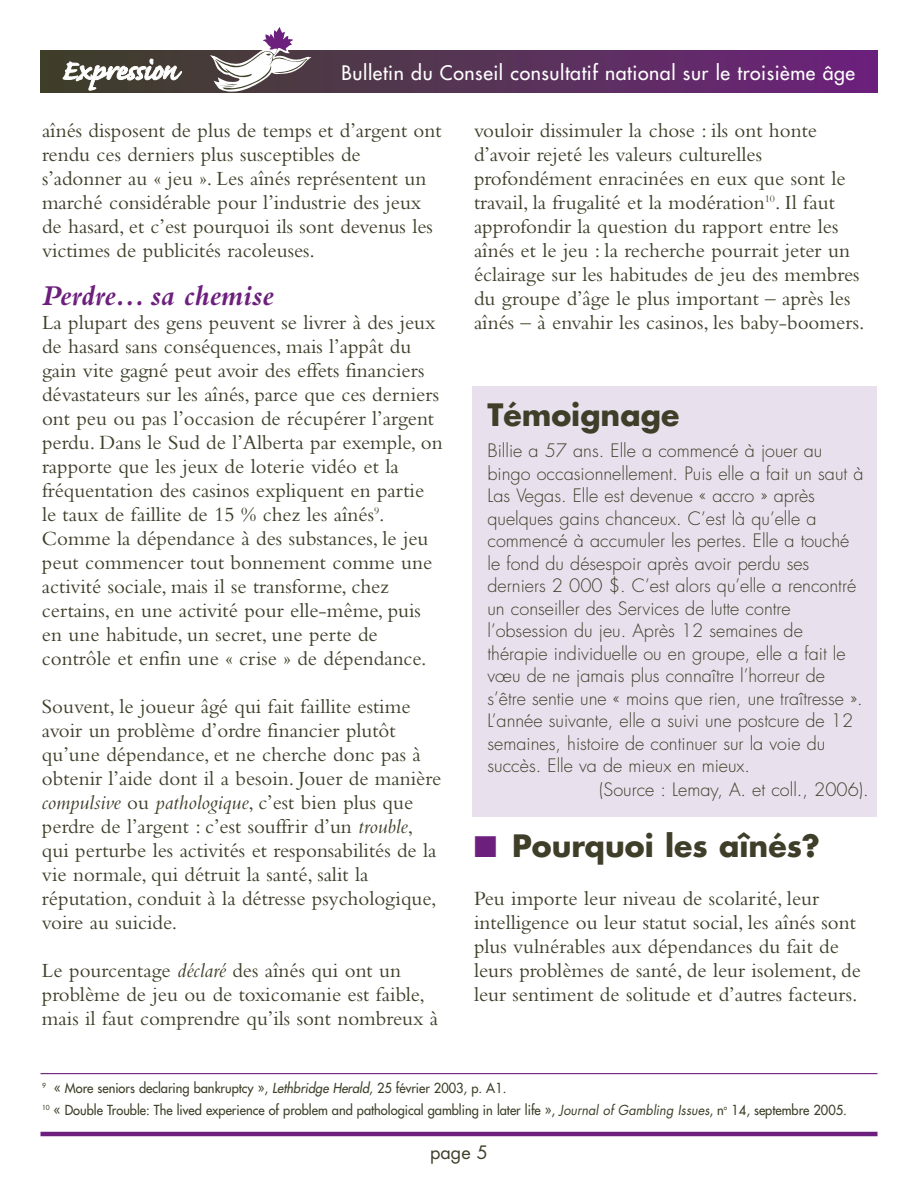
<style>
.page{position:relative;width:918px;height:1188px;background:#fff}
.page>*{position:absolute;margin:0;border:0;box-sizing:border-box;transform-origin:0 0}
.t1{font:700 30px "Futura";color:#3e3e29}
.t2{font:italic 700 30px "Bembo";color:#6c1f7d}
.t3{font:21px/24px "Bembo";color:#3e3e29}
.t4{font:19.5px "Futura";letter-spacing:.03em;color:#fff}
.t5{font:300 18px "Futura";color:#3e3e29}
.t6{font:18px "Futura";color:#3e3e29}
.t7{font:13.5px/21.9px "Futura";color:#3e3e29;scale:.95 1}
.s1{font-style:italic}
.s2{color:#6c1f7d}
</style>
<div class="page">
<svg style="left:40px;top:51px;width:838px;height:41px;background:#592f5a"></svg>
<svg style="left:209px;top:27px;width:103px;height:65px"></svg>
<svg style="left:63px;top:59px;width:119px;height:31px"></svg>
<hr style="left:40px;top:1132px;width:838px;height:4px;background:#6c1f7d">
<div style="left:472px;top:386px;width:406px;height:430px;background:#e8e0ed"></div>
<hr style="left:40px;top:1073px;width:838px;height:1px;background:#6c1f7d">
<p class="t4" style="left:342px;top:63px;width:515px">Bulletin du Conseil consultatif national sur le troisième âge</p>
<p class="t3" style="left:42px;top:121px;width:401px">aînés disposent de plus de temps et d’argent ont rendu ces derniers plus susceptibles de s’adonner au « jeu ». Les aînés représentent un marché considérable pour l’industrie des jeux de hasard, et c’est pourquoi ils sont devenus les victimes de publicités racoleuses.</p>
<h1 class="t2" style="left:42px;top:285px;width:233px">Perdre... sa chemise</h1>
<p class="t3" style="left:42px;top:313px;width:402px">La plupart des gens peuvent se livrer à des jeux de hasard sans conséquences, mais l’appât du gain vite gagné peut avoir des effets financiers dévastateurs sur les aînés, parce que ces derniers ont peu ou pas l’occasion de récupérer l’argent perdu. Dans le Sud de l’Alberta par exemple, on rapporte que les jeux de loterie vidéo et la fréquentation des casinos expliquent en partie le taux de faillite de 15 % chez les aînés<sup>9</sup>.<br>Comme la dépendance à des substances, le jeu peut commencer tout bonnement comme une activité sociale, mais il se transforme, chez certains, en une activité pour elle-même, puis en une habitude, un secret, une perte de contrôle et enfin une « crise » de dépendance.</p>
<p class="t3" style="left:42px;top:697px;width:401px">Souvent, le joueur âgé qui fait faillite estime avoir un problème d’ordre financier plutôt qu’une dépendance, et ne cherche donc pas à obtenir l’aide dont il a besoin. Jouer de manière <span class="s1">compulsive</span> ou <span class="s1">pathologique</span>, c’est bien plus que perdre de l’argent : c’est souffrir d’un <span class="s1">trouble</span>, qui perturbe les activités et responsabilités de la vie normale, qui détruit la santé, salit la réputation, conduit à la détresse psychologique, voire au suicide.</p>
<p class="t3" style="left:42px;top:961px;width:398px">Le pourcentage <span class="s1">déclaré</span> des aînés qui ont un problème de jeu ou de toxicomanie est faible, mais il faut comprendre qu’ils sont nombreux à</p>
<p class="t3" style="left:474px;top:121px;width:392px">vouloir dissimuler la chose : ils ont honte d’avoir rejeté les valeurs culturelles profondément enracinées en eux que sont le travail, la frugalité et la modération<sup>10</sup>. Il faut approfondir la question du rapport entre les aînés et le jeu : la recherche pourrait jeter un éclairage sur les habitudes de jeu des membres du groupe d’âge le plus important – après les aînés – à envahir les casinos, les baby-boomers.</p>
<h1 class="t1" style="left:488px;top:401px;width:194px">Témoignage</h1>
<p class="t5" style="left:488px;top:442px;width:336px">Billie a 57 ans. Elle a commencé à jouer au</p>
<p class="t5" style="left:488px;top:465px;width:378px">bingo occasionnellement. Puis elle a fait un saut à</p>
<p class="t5" style="left:488px;top:487px;width:329px">Las Vegas. Elle est devenue « accro » après</p>
<p class="t5" style="left:488px;top:510px;width:330px">quelques gains chanceux. C’est là qu’elle a</p>
<p class="t5" style="left:488px;top:532px;width:363px">commencé à accumuler les pertes. Elle a touché</p>
<p class="t5" style="left:488px;top:555px;width:323px">le fond du désespoir après avoir perdu ses</p>
<p class="t5" style="left:488px;top:577px;width:370px">derniers 2 000 $. C’est alors qu’elle a rencontré</p>
<p class="t5" style="left:488px;top:600px;width:305px">un conseiller des Services de lutte contre</p>
<p class="t5" style="left:488px;top:622px;width:317px">l’obsession du jeu. Après 12 semaines de</p>
<p class="t5" style="left:488px;top:645px;width:360px">thérapie individuelle ou en groupe, elle a fait le</p>
<p class="t5" style="left:488px;top:667px;width:339px">voeu de ne jamais plus connaître l’horreur de</p>
<p class="t5" style="left:488px;top:690px;width:377px">s’être sentie une « moins que rien, une traîtresse ».</p>
<p class="t5" style="left:488px;top:712px;width:367px">L’année suivante, elle a suivi une postcure de 12</p>
<p class="t5" style="left:488px;top:735px;width:339px">semaines, histoire de continuer sur la voie du</p>
<p class="t5" style="left:488px;top:757px;width:264px">succès. Elle va de mieux en mieux.</p>
<p class="t5" style="left:599px;top:781px;width:271px">(Source : Lemay, A. et coll., 2006).</p>
<h1 class="t1" style="left:474px;top:832px;width:347px"><span class="s2">■</span> Pourquoi les aînés?</h1>
<p class="t3" style="left:474px;top:889px;width:389px">Peu importe leur niveau de scolarité, leur intelligence ou leur statut social, les aînés sont plus vulnérables aux dépendances du fait de leurs problèmes de santé, de leur isolement, de leur sentiment de solitude et d’autres facteurs.</p>
<p class="t7" style="left:42px;top:1078px;width:849px"><sup>9</sup> « More seniors declaring bankruptcy », <span class="s1">Lethbridge Herald</span>, 25 février 2003, p. A1.<br><sup>10</sup> « Double Trouble: The lived experience of problem and pathological gambling in later life », <span class="s1">Journal of Gambling Issues</span>, n<sup>o</sup> 14, septembre 2005.</p>
<p class="t6" style="left:430px;top:1144px;width:59px">page 5</p>
</div>
